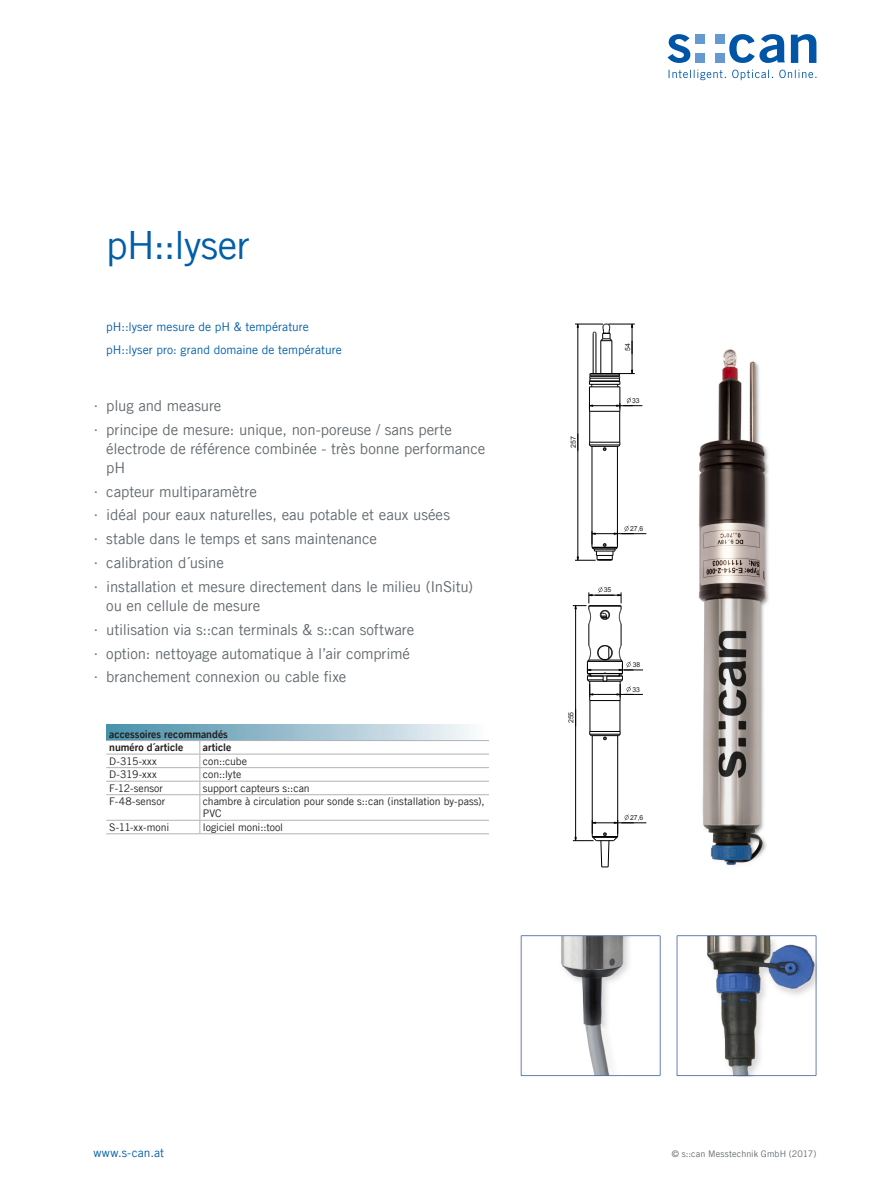
<style>
.page{position:relative;width:893px;height:1191px;background:#fff}
.page>*{position:absolute;margin:0;border:0;box-sizing:border-box;transform-origin:0 0}
.Produkttitel{font:39px "Trade Gothic LT Com";letter-spacing:-.015em;color:#015ea8}
.t1{font:15px/18.8px "Trade Gothic LT Com";letter-spacing:-.01em;color:#62696d}
.Messparameter{font:12px "Trade Gothic LT Com";color:#015ea8}
.Tabelle{font:10.5px/12px "Trade Gothic LT Com";letter-spacing:-.005em;color:#231f20}
.Tabelle_Header{font:10.5px "Trade Gothic LT Com Bd 2";color:#231f20}
.t2{font:9px "Trade Gothic LT Com";letter-spacing:.01em;color:#62696d}
.Masszeichnung{font:7.05px "Arial";color:#231f20}
.Masszeichnung-2{font:6.75px "Arial";letter-spacing:-.005em;color:#231f20}
.s1{font-family:"Trade Gothic LT Std";font-stretch:expanded}
</style>
<div class="page">
<svg style="left:668px;top:34px;width:22px;height:29px"></svg>
<svg style="left:729px;top:34px;width:56px;height:29px"></svg>
<svg style="left:791px;top:34px;width:25px;height:29px"></svg>
<div style="left:695px;top:34px;width:10px;height:10px;background:#6599d1"></div>
<div style="left:715px;top:34px;width:9px;height:10px;background:#6599d1"></div>
<div style="left:695px;top:53px;width:10px;height:10px;background:#6599d1"></div>
<div style="left:715px;top:53px;width:9px;height:10px;background:#6599d1"></div>
<svg style="left:669px;top:70px;width:147px;height:10px"></svg>
<img style="left:699px;top:349px;width:70px;height:517px">
<hr style="left:590px;top:700px;width:30px;height:1px;background:#000">
<hr style="left:592px;top:735px;width:1px;height:101px;background:#000">
<hr style="left:617px;top:735px;width:1px;height:101px;background:#000">
<hr style="left:590px;top:700px;width:1px;height:31px;background:#000">
<hr style="left:620px;top:700px;width:1px;height:31px;background:#000">
<svg style="left:589px;top:731px;width:32px;height:9px"></svg>
<hr style="left:575px;top:609px;width:1px;height:108px;background:#000">
<hr style="left:575px;top:717px;width:1px;height:120px;background:#000">
<hr style="left:592px;top:446px;width:1px;height:101px;background:#000">
<hr style="left:619px;top:411px;width:1px;height:31px;background:#000">
<hr style="left:589px;top:411px;width:1px;height:31px;background:#000">
<hr style="left:617px;top:446px;width:1px;height:101px;background:#000">
<hr style="left:589px;top:411px;width:31px;height:1px;background:#000">
<svg style="left:589px;top:442px;width:32px;height:9px"></svg>
<hr style="left:578px;top:327px;width:1px;height:115px;background:#000">
<hr style="left:578px;top:442px;width:1px;height:115px;background:#000">
<svg style="left:578px;top:433px;width:1px;height:18px"></svg>
<svg style="left:573px;top:586px;width:70px;height:114px"></svg>
<svg style="left:573px;top:814px;width:73px;height:53px"></svg>
<svg style="left:575px;top:525px;width:71px;height:36px"></svg>
<svg style="left:575px;top:324px;width:67px;height:87px"></svg>
<svg style="left:106px;top:725px;width:366px;height:15px;background:#9ac0cf"></svg>
<hr style="left:106px;top:740px;width:94px;height:1px;background:#b2b3b7">
<hr style="left:200px;top:740px;width:289px;height:1px;background:#b2b3b7">
<hr style="left:106px;top:753px;width:94px;height:1px;background:#b2b3b7">
<hr style="left:200px;top:753px;width:289px;height:1px;background:#b2b3b7">
<hr style="left:106px;top:767px;width:94px;height:1px;background:#b2b3b7">
<hr style="left:200px;top:767px;width:289px;height:1px;background:#b2b3b7">
<hr style="left:106px;top:781px;width:94px;height:1px;background:#b2b3b7">
<hr style="left:200px;top:781px;width:289px;height:1px;background:#b2b3b7">
<hr style="left:106px;top:794px;width:94px;height:1px;background:#b2b3b7">
<hr style="left:200px;top:794px;width:289px;height:1px;background:#b2b3b7">
<hr style="left:106px;top:820px;width:94px;height:1px;background:#b2b3b7">
<hr style="left:200px;top:820px;width:289px;height:1px;background:#b2b3b7">
<svg style="left:199px;top:741px;width:1px;height:92px"></svg>
<hr style="left:106px;top:833px;width:94px;height:1px;background:#b2b3b7">
<hr style="left:200px;top:833px;width:289px;height:1px;background:#b2b3b7">
<img style="left:520px;top:935px;width:296px;height:141px">
<p class="Produkttitel" style="left:106px;top:221px;width:145px">pH::lyser</p>
<p class="Messparameter" style="left:106px;top:319px;width:204px">pH::lyser mesure de pH &amp; température</p>
<p class="Messparameter" style="left:106px;top:343px;width:237px">pH::lyser pro: grand domaine de température</p>
<p class="t1" style="left:94px;top:396px;width:129px"><span class="s1">∙</span> plug and measure</p>
<p class="t1" style="left:106px;top:420px;width:380px;text-indent:-13px"><span class="s1">∙</span> principe de mesure: unique, non-poreuse / sans perte électrode de référence combinée - très bonne performance pH</p>
<p class="t1" style="left:94px;top:481px;width:165px"><span class="s1">∙</span> capteur multiparamètre</p>
<p class="t1" style="left:94px;top:505px;width:358px"><span class="s1">∙</span> idéal pour eaux naturelles, eau potable et eaux usées</p>
<p class="t1" style="left:94px;top:529px;width:285px"><span class="s1">∙</span> stable dans le temps et sans maintenance</p>
<p class="t1" style="left:94px;top:553px;width:132px"><span class="s1">∙</span> calibration d´usine</p>
<p class="t1" style="left:106px;top:577px;width:368px;text-indent:-13px"><span class="s1">∙</span> installation et mesure directement dans le milieu (InSitu) ou en cellule de mesure</p>
<p class="t1" style="left:94px;top:620px;width:322px"><span class="s1">∙</span> utilisation via s::can terminals &amp; s::can software</p>
<p class="t1" style="left:94px;top:643px;width:318px"><span class="s1">∙</span> option: nettoyage automatique à l’air comprimé</p>
<p class="t1" style="left:94px;top:667px;width:254px"><span class="s1">∙</span> branchement connexion ou cable fixe</p>
<p class="Tabelle_Header" style="left:109px;top:727px;width:120px">accessoires recommandés</p>
<p class="Tabelle_Header" style="left:109px;top:741px;width:76px">numéro d´article</p>
<p class="Tabelle_Header" style="left:203px;top:741px;width:30px">article</p>
<p class="Tabelle" style="left:109px;top:755px;width:49px">D-315-xxx</p>
<p class="Tabelle" style="left:203px;top:755px;width:46px">con::cube</p>
<p class="Tabelle" style="left:109px;top:768px;width:49px">D-319-xxx</p>
<p class="Tabelle" style="left:203px;top:768px;width:40px">con::lyte</p>
<p class="Tabelle" style="left:109px;top:782px;width:55px">F-12-sensor</p>
<p class="Tabelle" style="left:203px;top:782px;width:108px">support capteurs s::can</p>
<p class="Tabelle" style="left:109px;top:795px;width:57px">F-48-sensor</p>
<p class="Tabelle" style="left:203px;top:795px;width:283px">chambre à circulation pour sonde s::can (installation by-pass),<br>PVC</p>
<p class="Tabelle" style="left:109px;top:821px;width:62px">S-11-xx-moni</p>
<p class="Tabelle" style="left:203px;top:821px;width:82px">logiciel moni::tool</p>
<p class="Masszeichnung" style="left:569px;top:448px;width:13px;rotate:-90deg">257</p>
<p class="Masszeichnung" style="left:623px;top:351px;width:9px;rotate:-90deg">54</p>
<p class="Masszeichnung-2" style="left:632px;top:396px;width:9px">33</p>
<p class="Masszeichnung" style="left:566px;top:723px;width:13px;rotate:-90deg">255</p>
<p class="Masszeichnung-2" style="left:630px;top:524px;width:15px">27,6</p>
<p class="Masszeichnung-2" style="left:604px;top:585px;width:9px">35</p>
<p class="Masszeichnung-2" style="left:633px;top:660px;width:9px">38</p>
<p class="Masszeichnung-2" style="left:633px;top:684px;width:9px">33</p>
<p class="Masszeichnung-2" style="left:630px;top:813px;width:15px">27,6</p>
<p class="Messparameter" style="left:94px;top:1145px;width:72px">www.s-can.at</p>
<p class="t2" style="left:672px;top:1148px;width:146px">© s::can Messtechnik GmbH (2017)</p>
</div>
